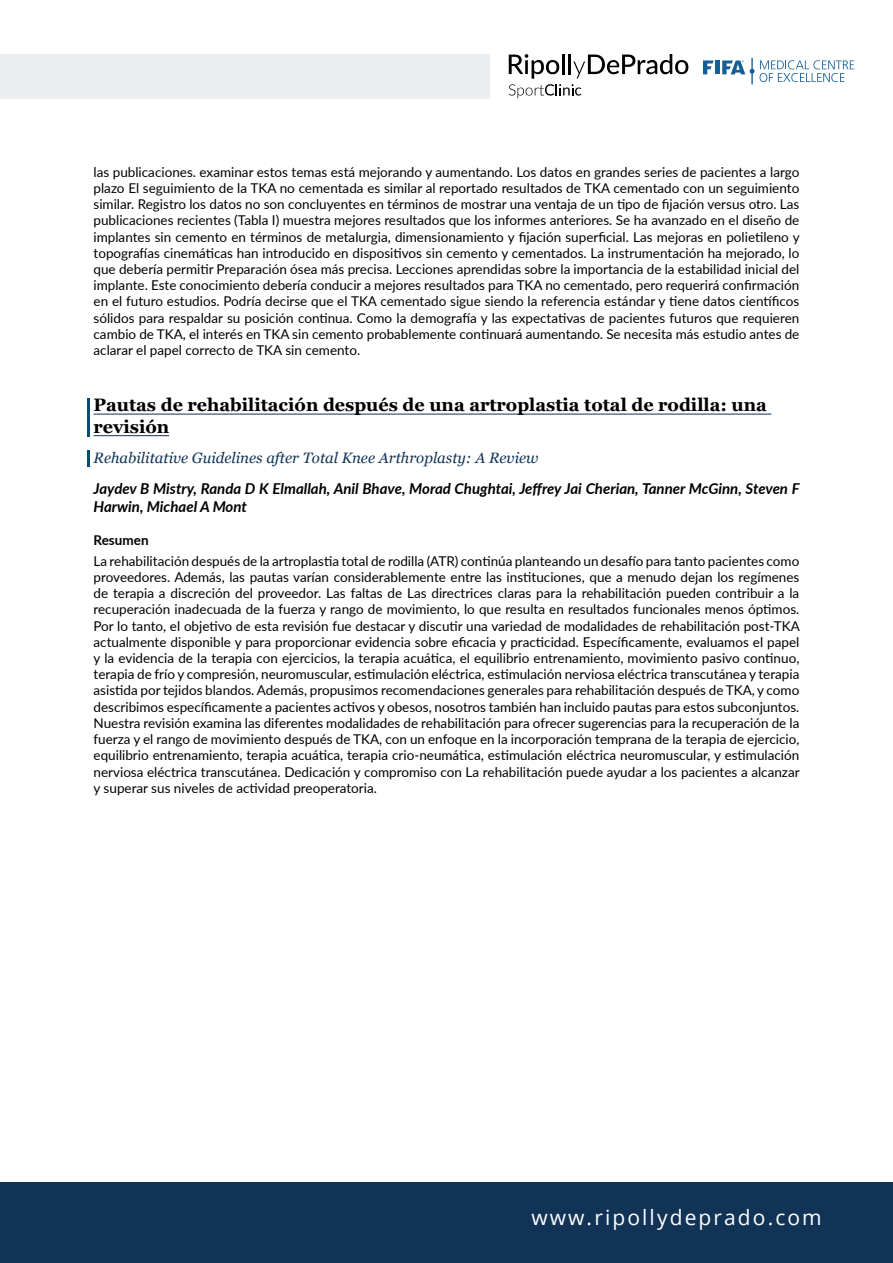
<style>
.page{position:relative;width:893px;height:1263px;background:#fff}
.page>*{position:absolute;margin:0;border:0;box-sizing:border-box;transform-origin:0 0}
.t1{font:21px "Open Sans";letter-spacing:.1em;color:#fff}
.t2{font:700 18px/21.6px "Georgia";color:#000}
.t3{font:italic 700 15px/18px "Lato";color:#000}
.t4{font:italic 15px "Georgia";color:#113356}
.t5{font:13.5px/16.2px "Lato";color:#000;text-align:justify}
.t6{font:700 13.5px "Lato";color:#000}
</style>
<div class="page">
<div style="left:0;top:1182px;width:893px;height:81px;background:#113356"></div>
<div style="left:0;top:54px;width:489px;height:44px;background:#eaeef1"></div>
<svg style="left:703px;top:60px;width:11px;height:14px"></svg>
<hr style="left:715px;top:60px;width:4px;height:14px;background:#155e96">
<svg style="left:722px;top:60px;width:132px;height:22px"></svg>
<svg style="left:509px;top:54px;width:179px;height:44px"></svg>
<hr style="left:87px;top:398px;width:2px;height:39px;background:#054d70">
<hr style="left:94px;top:414px;width:677px;height:1px;background:#113356">
<hr style="left:94px;top:435px;width:75px;height:1px;background:#113356">
<svg style="left:87px;top:451px;width:2px;height:16px"></svg>
<p class="t5" style="left:94px;top:163px;width:708px">las publicaciones. examinar estos temas está mejorando y aumentando. Los datos en grandes series de pacientes a largo plazo El seguimiento de la TKA no cementada es similar al reportado resultados de TKA cementado con un seguimiento similar. Registro los datos no son concluyentes en términos de mostrar una ventaja de un tipo de fijación versus otro. Las publicaciones recientes (Tabla I) muestra mejores resultados que los informes anteriores. Se ha avanzado en el diseño de implantes sin cemento en términos de metalurgia, dimensionamiento y fijación superficial. Las mejoras en polietileno y topografías cinemáticas han introducido en dispositivos sin cemento y cementados. La instrumentación ha mejorado, lo que debería permitir Preparación ósea más precisa. Lecciones aprendidas sobre la importancia de la estabilidad inicial del implante. Este conocimiento debería conducir a mejores resultados para TKA no cementado, pero requerirá confirmación en el futuro estudios. Podría decirse que el TKA cementado sigue siendo la referencia estándar y tiene datos científicos sólidos para respaldar su posición continua. Como la demografía y las expectativas de pacientes futuros que requieren cambio de TKA, el interés en TKA sin cemento probablemente continuará aumentando. Se necesita más estudio antes de aclarar el papel correcto de TKA sin cemento.</p>
<h2 class="t2" style="left:94px;top:394px;width:675px">Pautas de rehabilitación después de una artroplastia total de rodilla: una revisión</h2>
<p class="t4" style="left:94px;top:449px;width:446px">Rehabilitative Guidelines after Total Knee Arthroplasty: A Review</p>
<p class="t3" style="left:94px;top:479px;width:708px">Jaydev B Mistry, Randa D K Elmallah, Anil Bhave, Morad Chughtai, Jeffrey Jai Cherian, Tanner McGinn, Steven F<br>Harwin, Michael A Mont</p>
<p class="t6" style="left:94px;top:530px;width:57px">Resumen</p>
<p class="t5" style="left:94px;top:552px;width:708px">La rehabilitación después de la artroplastia total de rodilla (ATR) continúa planteando un desafío para tanto pacientes como proveedores. Además, las pautas varían considerablemente entre las instituciones, que a menudo dejan los regímenes de terapia a discreción del proveedor. Las faltas de Las directrices claras para la rehabilitación pueden contribuir a la recuperación inadecuada de la fuerza y rango de movimiento, lo que resulta en resultados funcionales menos óptimos.<br>Por lo tanto, el objetivo de esta revisión fue destacar y discutir una variedad de modalidades de rehabilitación post-TKA actualmente disponible y para proporcionar evidencia sobre eficacia y practicidad. Específicamente, evaluamos el papel y la evidencia de la terapia con ejercicios, la terapia acuática, el equilibrio entrenamiento, movimiento pasivo continuo, terapia de frío y compresión, neuromuscular, estimulación eléctrica, estimulación nerviosa eléctrica transcutánea y terapia asistida por tejidos blandos. Además, propusimos recomendaciones generales para rehabilitación después de TKA, y como describimos específicamente a pacientes activos y obesos, nosotros también han incluido pautas para estos subconjuntos.<br>Nuestra revisión examina las diferentes modalidades de rehabilitación para ofrecer sugerencias para la recuperación de la fuerza y el rango de movimiento después de TKA, con un enfoque en la incorporación temprana de la terapia de ejercicio, equilibrio entrenamiento, terapia acuática, terapia crio-neumática, estimulación eléctrica neuromuscular, y estimulación nerviosa eléctrica transcutánea. Dedicación y compromiso con La rehabilitación puede ayudar a los pacientes a alcanzar y superar sus niveles de actividad preoperatoria.</p>
<h1 class="t1" style="left:531px;top:1203px;width:292px">www.ripollydeprado.com</h1>
</div>
